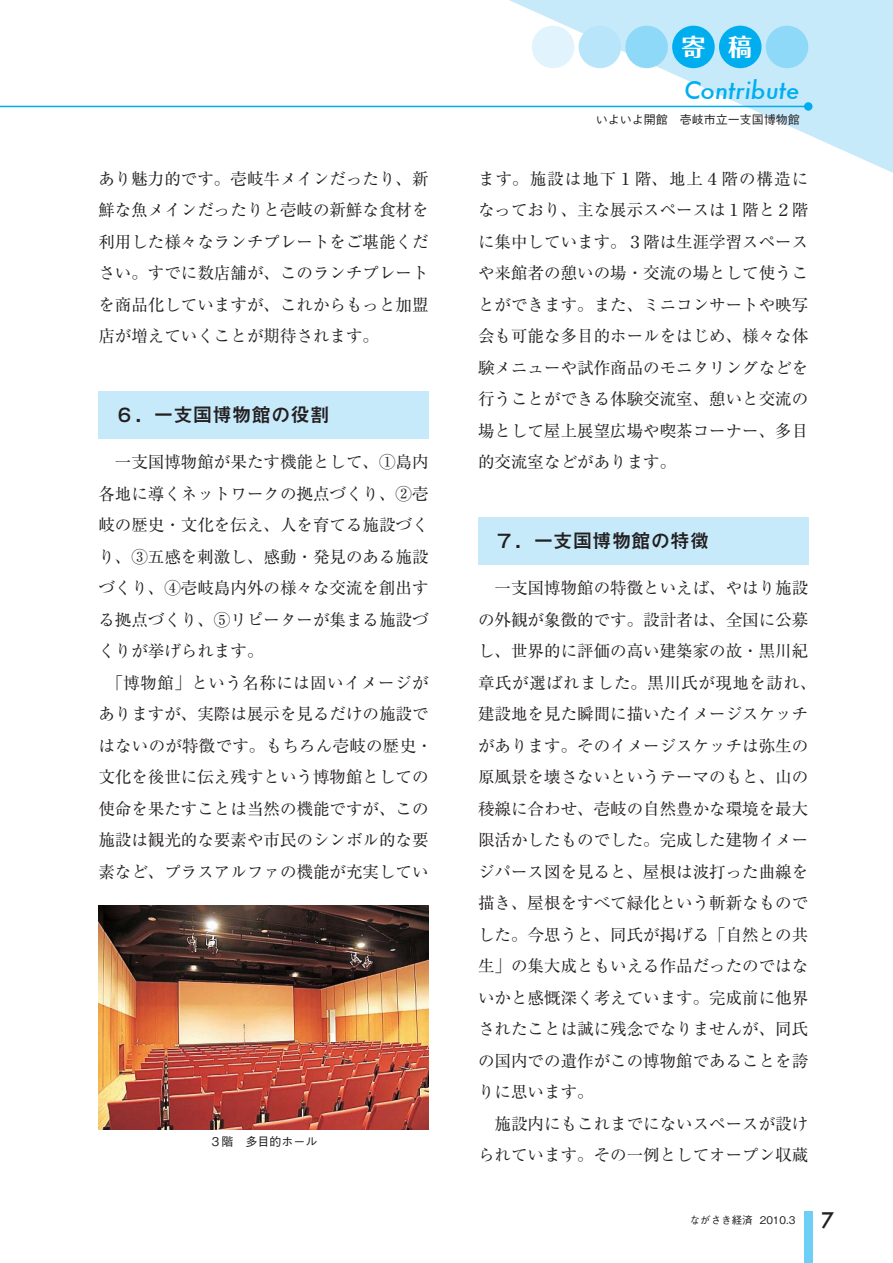
<style>
.page{position:relative;width:893px;height:1263px;background:#fff}
.page>*{position:absolute;margin:0;border:0;box-sizing:border-box;transform-origin:0 0}
.t1{font:italic 500 24px/43.2px "Futura";color:#00aeef}
.t2{font:19.5px "Mi Go MB1 Std De Bold 90 pv RKSJ H";color:#231f20}
.t3{font:16.5px/31.5px "Ryumin Pro Regular 90 pv RKSJ H";color:#231f20;text-align:justify}
.t4{font:16.5px "Ryumin Pro Regular 90 pv RKSJ H";letter-spacing:.03em;color:#231f20}
.t5{font:12px "Gothic BBB Pro Medium 90 pv RKSJ H";color:#231f20}
.t6{font:10.5px "Gothic BBB Pro Medium 90 pv RKSJ H";color:#231f20}
.s1{font-family:"Folk Pro Bold 90 pv RKSJ H";font-weight:400;font-style:normal;color:#fff}
.s2{font-family:"Futura";font-weight:500;font-size:21px}
</style>
<div class="page">
<svg style="left:480px;top:0;width:412px;height:172px"></svg>
<div style="left:765px;top:26px;width:43px;height:42px;background:#8ed8f8;border-radius:50%"></div>
<div style="left:719px;top:26px;width:42px;height:42px;background:#00aeef;border-radius:50%"></div>
<div style="left:672px;top:26px;width:42px;height:42px;background:#00aeef;border-radius:50%"></div>
<div style="left:625px;top:26px;width:43px;height:42px;background:#8ed8f8;border-radius:50%"></div>
<div style="left:578px;top:26px;width:43px;height:42px;background:#b9e5fb;border-radius:50%"></div>
<div style="left:531px;top:26px;width:43px;height:42px;background:#e1f4fd;border-radius:50%"></div>
<div style="left:804px;top:102px;width:8px;height:9px;background:#00aeef;border-radius:50%"></div>
<hr style="left:0;top:106px;width:808px;height:1px;background:#00aeef">
<div style="left:804px;top:1212px;width:8px;height:51px;background:#6dcff6"></div>
<div style="left:478px;top:517px;width:330px;height:48px;background:#c7eafb"></div>
<div style="left:98px;top:391px;width:330px;height:48px;background:#c7eafb"></div>
<img style="left:98px;top:906px;width:330px;height:223px">
<p class="t3" style="left:98px;top:165px;width:331px">あり魅力的です。壱岐牛メインだったり、新鮮な魚メインだったりと壱岐の新鮮な食材を利用した様々なランチプレートをご堪能ください。すでに数店舗が、このランチプレートを商品化していますが、これからもっと加盟店が増えていくことが期待されます。</p>
<p class="t2" style="left:115px;top:407px;width:216px">６．一支国博物館の役割</p>
<p class="t3" style="left:98px;top:449px;width:331px">　一支国博物館が果たす機能として、①島内</p>
<p class="t3" style="left:98px;top:480px;width:331px">各地に導くネットワークの拠点づくり、②壱</p>
<p class="t3" style="left:98px;top:512px;width:331px">岐の歴史・文化を伝え、人を育てる施設づく</p>
<p class="t3" style="left:98px;top:543px;width:331px">り、③五感を刺激し、感動・発見のある施設</p>
<p class="t3" style="left:98px;top:575px;width:331px">づくり、④壱岐島内外の様々な交流を創出す</p>
<p class="t3" style="left:98px;top:606px;width:331px">る拠点づくり、⑤リピーターが集まる施設づ</p>
<p class="t3" style="left:98px;top:638px;width:166px">くりが挙げられます。</p>
<p class="t4" style="left:107px;top:676px;width:323px">「博物館」という名称には固いイメージが</p>
<p class="t3" style="left:98px;top:701px;width:331px">ありますが、実際は展示を見るだけの施設で</p>
<p class="t3" style="left:98px;top:732px;width:336px">はないのが特徴です。もちろん壱岐の歴史・</p>
<p class="t3" style="left:98px;top:764px;width:331px">文化を後世に伝え残すという博物館としての</p>
<p class="t3" style="left:98px;top:795px;width:331px">使命を果たすことは当然の機能ですが、この</p>
<p class="t3" style="left:98px;top:827px;width:331px">施設は観光的な要素や市民のシンボル的な要</p>
<p class="t3" style="left:98px;top:858px;width:331px">素など、プラスアルファの機能が充実してい</p>
<p class="t5" style="left:209px;top:1137px;width:109px">３階　多目的ホール</p>
<p class="t1" style="left:681px;top:25px;width:120px"><span class="s1">寄 稿<br></span>Contribute</p>
<p class="t5" style="left:595px;top:115px;width:205px">いよいよ開館　壱岐市立一支国博物館</p>
<p class="t3" style="left:478px;top:165px;width:331px">ます。施設は地下１階、地上４階の構造になっており、主な展示スペースは１階と２階に集中しています。３階は生涯学習スペースや来館者の憩いの場・交流の場として使うことができます。また、ミニコンサートや映写会も可能な多目的ホールをはじめ、様々な体験メニューや試作商品のモニタリングなどを行うことができる体験交流室、憩いと交流の場として屋上展望広場や喫茶コーナー、多目的交流室などがあります。</p>
<p class="t2" style="left:494px;top:533px;width:216px">７．一支国博物館の特徴</p>
<p class="t3" style="left:478px;top:575px;width:340px;text-align:left">　一支国博物館の特徴といえば、やはり施設の外観が象徴的です。設計者は、全国に公募し、世界的に評価の高い建築家の故・黒川紀章氏が選ばれました。黒川氏が現地を訪れ、建設地を見た瞬間に描いたイメージスケッチがあります。そのイメージスケッチは弥生の原風景を壊さないというテーマのもと、山の稜線に合わせ、壱岐の自然豊かな環境を最大限活かしたものでした。完成した建物イメージパース図を見ると、屋根は波打った曲線を描き、屋根をすべて緑化という斬新なものでした。今思うと、同氏が掲げる「自然との共生」の集大成ともいえる作品だったのではないかと感慨深く考えています。完成前に他界されたことは誠に残念でなりませんが、同氏の国内での遺作がこの博物館であることを誇りに思います。<br>　施設内にもこれまでにないスペースが設けられています。その一例としてオープン収蔵</p>
<p class="t6" style="left:689px;top:1217px;width:146px">ながさき経済 2010.3 <span class="s2">7</span></p>
</div>
